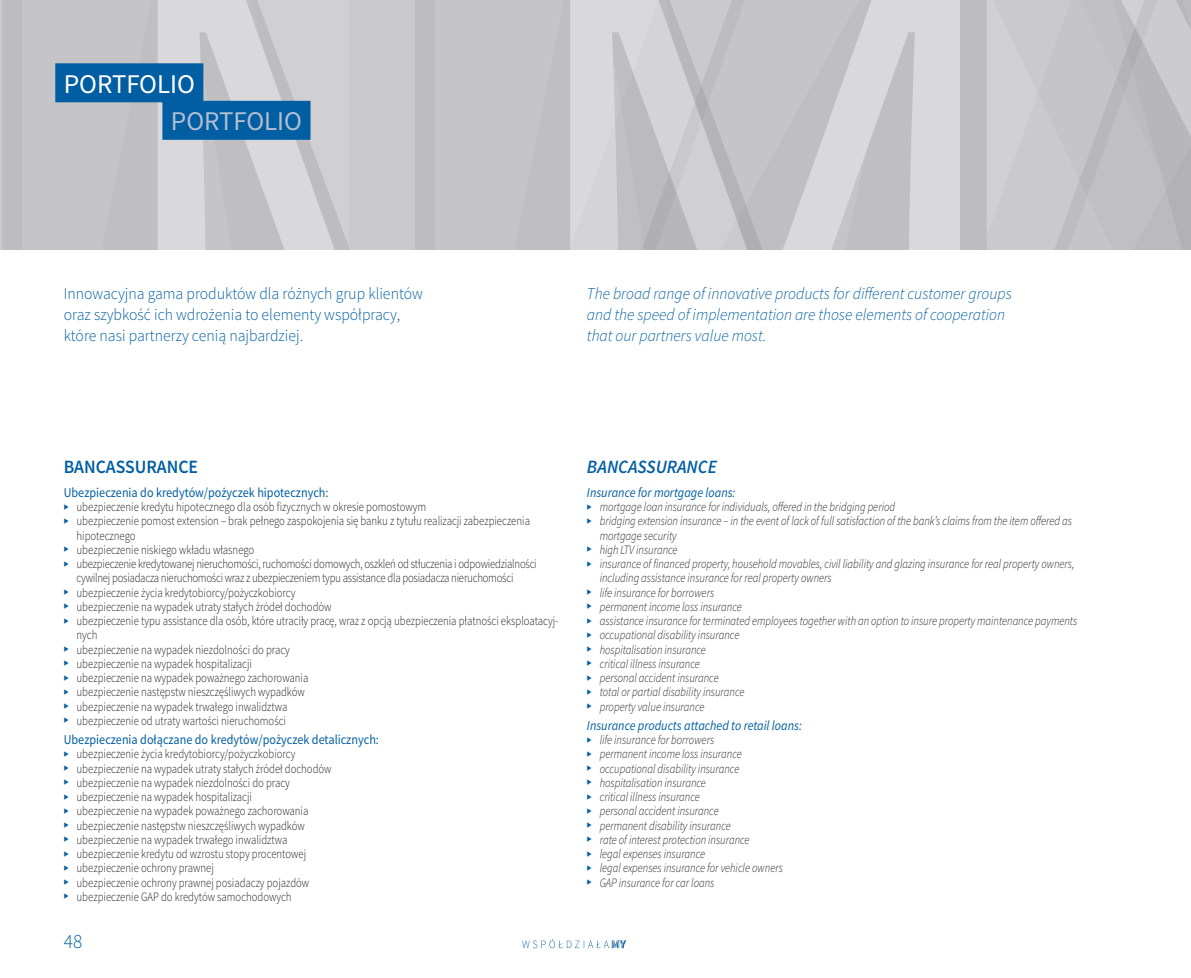
<style>
.page{position:relative;width:1191px;height:978px;background:#fff}
.page>*{position:absolute;margin:0;border:0;box-sizing:border-box;transform-origin:0 0}
.t1{font:27px "Source Sans Pro";color:#fff}
.t2{font:27px "Source Sans Pro";color:#b1bfd1}
.t3{font:300 20.25px "Source Sans Pro";color:#015ea2;scale:.95 1}
.t4{font:italic 600 18.75px "Source Sans Pro";color:#015ea2;scale:.95 1}
.t5{font:600 18.75px "Source Sans Pro";color:#015ea2;scale:.95 1}
.t6{font:italic 300 16.5px/21px "Source Sans Pro";color:#015ea2;scale:.95 1}
.t7{font:300 16.5px/21px "Source Sans Pro";color:#015ea2;scale:.95 1}
.t8{font:13.5px "Source Sans Pro";color:#015ea2;scale:.9 1}
.t9{font:italic 13.5px "Source Sans Pro";color:#015ea2;scale:.9 1}
.t10{font:300 12.75px/14.2px "Source Sans Pro";color:#231f20;scale:.84 1}
.t11{font:italic 300 12.75px/14.2px "Source Sans Pro";color:#231f20;scale:.84 1}
.t12{font:300 12.75px "Source Sans Pro";letter-spacing:-.02em;color:#231f20;scale:.84 1}
.s1{font-size:10.5px;color:#015ea2}
.s2{font-style:normal;font-size:10.5px;color:#015ea2}
</style>
<div class="page">
<div style="left:0;top:0;width:158px;height:250px;background:#c5c5c8"></div>
<svg style="left:158px;top:0;width:190px;height:250px;background:#cfcfd2"></svg>
<div style="left:356px;top:0;width:214px;height:250px;background:#c5c5c8"></div>
<svg style="left:570px;top:0;width:621px;height:250px;background:#c8c8cb"></svg>
<div style="left:55px;top:63px;width:148px;height:39px;background:#015ea2"></div>
<div style="left:162px;top:101px;width:148px;height:39px;background:#015ea2"></div>
<svg style="left:522px;top:939px;width:104px;height:9px"></svg>
<h1 class="t1" style="left:64px;top:67px;width:133px">PORTFOLIO</h1>
<h1 class="t2" style="left:171px;top:104px;width:133px">PORTFOLIO</h1>
<p class="t7" style="left:64px;top:284px;width:379px">Innowacyjna gama produktów dla różnych grup klientów oraz szybkość ich wdrożenia to elementy współpracy, które nasi partnerzy cenią najbardziej.</p>
<p class="t6" style="left:587px;top:283px;width:449px">The broad range of innovative products for different customer groups and the speed of implementation are those elements of cooperation that our partners value most.</p>
<h3 class="t5" style="left:64px;top:455px;width:143px">BANCASSURANCE</h3>
<p class="t8" style="left:64px;top:484px;width:296px">Ubezpieczenia do kredytów/pożyczek hipotecznych:</p>
<p class="t10" style="left:64px;top:500px;width:433px"><span class="s1">▶</span> ubezpieczenie kredytu hipotecznego dla osób fizycznych w okresie pomostowym</p>
<p class="t10" style="left:64px;top:514px;width:556px"><span class="s1">▶</span> ubezpieczenie pomost extension – brak pełnego zaspokojenia się banku z tytułu realizacji zabezpieczenia</p>
<p class="t10" style="left:77px;top:528px;width:72px">hipotecznego</p>
<p class="t10" style="left:64px;top:542px;width:228px"><span class="s1">▶</span> ubezpieczenie niskiego wkładu własnego</p>
<p class="t12" style="left:64px;top:556px;width:564px"><span class="s1">▶</span> ubezpieczenie kredytowanej nieruchomości, ruchomości domowych, oszkleń od stłuczenia i odpowiedzialności</p>
<p class="t12" style="left:77px;top:570px;width:521px">cywilnej posiadacza nieruchomości wraz z ubezpieczeniem typu assistance dla posiadacza nieruchomości</p>
<p class="t10" style="left:64px;top:585px;width:277px"><span class="s1">▶</span> ubezpieczenie życia kredytobiorcy/pożyczkobiorcy</p>
<p class="t10" style="left:64px;top:599px;width:320px"><span class="s1">▶</span> ubezpieczenie na wypadek utraty stałych źródeł dochodów</p>
<p class="t10" style="left:64px;top:614px;width:590px"><span class="s1">▶</span> ubezpieczenie typu assistance dla osób, które utraciły pracę, wraz z opcją ubezpieczenia płatności eksploatacyj-</p>
<p class="t10" style="left:77px;top:628px;width:26px">nych</p>
<p class="t10" style="left:64px;top:642px;width:271px"><span class="s1">▶</span> ubezpieczenie na wypadek niezdolności do pracy</p>
<p class="t10" style="left:64px;top:656px;width:226px"><span class="s1">▶</span> ubezpieczenie na wypadek hospitalizacji</p>
<p class="t10" style="left:64px;top:671px;width:293px"><span class="s1">▶</span> ubezpieczenie na wypadek poważnego zachorowania</p>
<p class="t10" style="left:64px;top:685px;width:288px"><span class="s1">▶</span> ubezpieczenie następstw nieszczęśliwych wypadków</p>
<p class="t10" style="left:64px;top:699px;width:268px"><span class="s1">▶</span> ubezpieczenie na wypadek trwałego inwalidztwa</p>
<p class="t10" style="left:64px;top:713px;width:266px"><span class="s1">▶</span> ubezpieczenie od utraty wartości nieruchomości</p>
<p class="t8" style="left:64px;top:731px;width:352px">Ubezpieczenia dołączane do kredytów/pożyczek detalicznych:</p>
<p class="t10" style="left:64px;top:747px;width:320px"><span class="s1">▶</span> ubezpieczenie życia kredytobiorcy/pożyczkobiorcy<br><span class="s1">▶</span> ubezpieczenie na wypadek utraty stałych źródeł dochodów <span class="s1">▶</span> ubezpieczenie na wypadek niezdolności do pracy<br><span class="s1">▶</span> ubezpieczenie na wypadek hospitalizacji<br><span class="s1">▶</span> ubezpieczenie na wypadek poważnego zachorowania<br><span class="s1">▶</span> ubezpieczenie następstw nieszczęśliwych wypadków<br><span class="s1">▶</span> ubezpieczenie na wypadek trwałego inwalidztwa<br><span class="s1">▶</span> ubezpieczenie kredytu od wzrostu stopy procentowej<br><span class="s1">▶</span> ubezpieczenie ochrony prawnej<br><span class="s1">▶</span> ubezpieczenie ochrony prawnej posiadaczy pojazdów<br><span class="s1">▶</span> ubezpieczenie GAP do kredytów samochodowych</p>
<h2 class="t3" style="left:64px;top:929px;width:21px">48</h2>
<h3 class="t4" style="left:587px;top:455px;width:138px">BANCASSURANCE</h3>
<p class="t9" style="left:587px;top:484px;width:167px">Insurance for mortgage loans:</p>
<p class="t11" style="left:587px;top:500px;width:368px"><span class="s2">▶</span> mortgage loan insurance for individuals, offered in the bridging period</p>
<p class="t11" style="left:587px;top:514px;width:579px"><span class="s2">▶</span> bridging extension insurance – in the event of lack of full satisfaction of the bank’s claims from the item offered as</p>
<p class="t11" style="left:600px;top:528px;width:93px">mortgage security</p>
<p class="t11" style="left:587px;top:542px;width:109px"><span class="s2">▶</span> high LTV insurance</p>
<p class="t11" style="left:587px;top:557px;width:582px"><span class="s2">▶</span> insurance of financed property, household movables, civil liability and glazing insurance for real property owners,</p>
<p class="t11" style="left:600px;top:571px;width:278px">including assistance insurance for real property owners</p>
<p class="t11" style="left:587px;top:585px;width:153px"><span class="s2">▶</span> life insurance for borrowers</p>
<p class="t11" style="left:587px;top:599px;width:186px"><span class="s2">▶</span> permanent income loss insurance</p>
<p class="t11" style="left:587px;top:614px;width:585px"><span class="s2">▶</span> assistance insurance for terminated employees together with an option to insure property maintenance payments</p>
<p class="t11" style="left:587px;top:628px;width:183px"><span class="s2">▶</span> occupational disability insurance</p>
<p class="t11" style="left:587px;top:642px;width:143px"><span class="s2">▶</span> hospitalisation insurance</p>
<p class="t11" style="left:587px;top:656px;width:136px"><span class="s2">▶</span> critical illness insurance</p>
<p class="t11" style="left:587px;top:671px;width:158px"><span class="s2">▶</span> personal accident insurance</p>
<p class="t11" style="left:587px;top:685px;width:189px"><span class="s2">▶</span> total or partial disability insurance</p>
<p class="t11" style="left:587px;top:699px;width:141px"><span class="s2">▶</span> property value insurance</p>
<p class="t9" style="left:587px;top:717px;width:240px">Insurance products attached to retail loans:</p>
<p class="t11" style="left:587px;top:733px;width:235px"><span class="s2">▶</span> life insurance for borrowers<br><span class="s2">▶</span> permanent income loss insurance<br><span class="s2">▶</span> occupational disability insurance<br><span class="s2">▶</span> hospitalisation insurance<br><span class="s2">▶</span> critical illness insurance<br><span class="s2">▶</span> personal accident insurance<br><span class="s2">▶</span> permanent disability insurance<br><span class="s2">▶</span> rate of interest protection insurance<br><span class="s2">▶</span> legal expenses insurance<br><span class="s2">▶</span> legal expenses insurance for vehicle owners <span class="s2">▶</span> GAP insurance for car loans</p>
</div>
